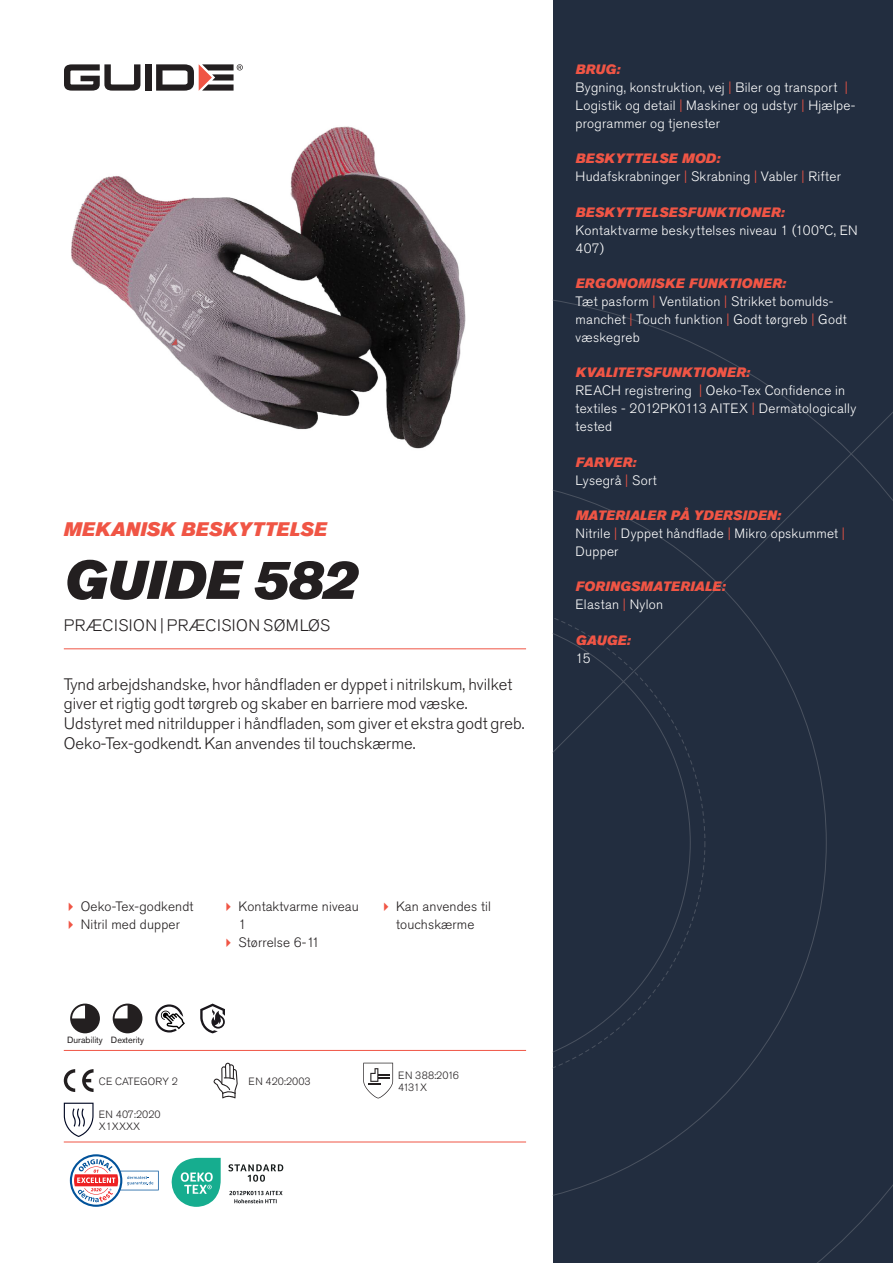
<style>
.page{position:relative;width:893px;height:1263px;background:#fff}
.page>*{position:absolute;margin:0;border:0;box-sizing:border-box;transform-origin:0 0}
.Rubrik{font:italic 54px "Akzidenz Grotesk Pro Super";color:#231f20}
.Överrubrik{font:italic 19.5px "Akzidenz Grotesk Pro Super";letter-spacing:.01em;color:#f05545}
.Ingress{font:300 16.5px/19.8px "Akzidenz Grotesk Pro";color:#231f20}
.Product_-_AltSegment{font:300 16.5px "Akzidenz Grotesk Pro";letter-spacing:.03em;color:#231f20}
.Produkt_-_Brödtext{font:300 13.5px/18px "Akzidenz Grotesk Pro";letter-spacing:.02em;color:#fff}
.Produkt_-_Namn{font:italic 13.5px "Akzidenz Grotesk Pro Super";letter-spacing:.015em;color:#f05545}
.t1{font:300 13.5px/18px "Akzidenz Grotesk Pro";letter-spacing:.01em;color:#231f20}
.t2{font:300 10.5px "Akzidenz Grotesk Pro";color:#231f20}
.Produkt_-_Egenskaper{font:9px "Akzidenz Grotesk Pro";color:#231f20}
.s1{color:#f05545}
</style>
<div class="page">
<div style="left:145px;top:64px;width:7px;height:27px;background:#231f20"></div>
<svg style="left:156px;top:64px;width:87px;height:27px"></svg>
<svg style="left:64px;top:64px;width:76px;height:27px"></svg>
<div style="left:553px;top:0;width:340px;height:1263px;background:#222d3f"></div>
<svg style="left:553px;top:300px;width:340px;height:963px"></svg>
<hr style="left:64px;top:1050px;width:462px;height:1px;background:#f05545">
<hr style="left:64px;top:1142px;width:462px;height:1px;background:#f05545">
<svg style="left:70px;top:1003px;width:30px;height:30px"></svg>
<svg style="left:113px;top:1003px;width:29px;height:30px"></svg>
<svg style="left:155px;top:1004px;width:30px;height:28px"></svg>
<svg style="left:200px;top:1003px;width:25px;height:30px"></svg>
<svg style="left:64px;top:1069px;width:11px;height:23px"></svg>
<svg style="left:82px;top:1069px;width:12px;height:23px"></svg>
<svg style="left:214px;top:1063px;width:24px;height:35px"></svg>
<svg style="left:363px;top:1063px;width:30px;height:35px"></svg>
<svg style="left:64px;top:1103px;width:30px;height:34px"></svg>
<svg style="left:70px;top:1154px;width:89px;height:53px"></svg>
<svg style="left:172px;top:1158px;width:49px;height:49px"></svg>
<svg style="left:228px;top:1164px;width:55px;height:18px"></svg>
<svg style="left:229px;top:1191px;width:54px;height:12px"></svg>
<img style="left:71px;top:126px;width:395px;height:323px">
<hr style="left:64px;top:648px;width:462px;height:1px;background:#f05545">
<p class="Överrubrik" style="left:64px;top:517px;width:265px">MEKANISK BESKYTTELSE</p>
<p class="Rubrik" style="left:64px;top:545px;width:295px">GUIDE 582</p>
<p class="Product_-_AltSegment" style="left:64px;top:615px;width:268px">PRÆCISION | PRÆCISION SØMLØS</p>
<p class="Ingress" style="left:64px;top:674px;width:462px">Tynd arbejdshandske, hvor håndfladen er dyppet i nitrilskum, hvilket giver et rigtig godt tørgreb og skaber en barriere mod væske.<br>Udstyret med nitrildupper i håndfladen, som giver et ekstra godt greb.<br>Oeko-Tex-godkendt. Kan anvendes til touchskærme.</p>
<p class="Produkt_-_Namn" style="left:576px;top:60px;width:46px">BRUG:</p>
<p class="Produkt_-_Brödtext" style="left:576px;top:78px;width:281px">Bygning, konstruktion, vej <span class="s1">|</span> Biler og transport <span class="s1">|<br></span>Logistik og detail <span class="s1">|</span> Maskiner og udstyr <span class="s1">|</span> Hjælpe&shy;programmer og tjenester</p>
<p class="Produkt_-_Namn" style="left:576px;top:150px;width:146px">BESKYTTELSE MOD:</p>
<p class="Produkt_-_Brödtext" style="left:576px;top:168px;width:267px">Hudafskrabninger <span class="s1">|</span> Skrabning <span class="s1">|</span> Vabler <span class="s1">|</span> Rifter</p>
<p class="Produkt_-_Namn" style="left:576px;top:203px;width:210px">BESKYTTELSESFUNKTIONER:</p>
<p class="Produkt_-_Brödtext" style="left:576px;top:221px;width:284px">Kontaktvarme beskyttelses niveau 1 (100°C, EN<br>407)</p>
<p class="Produkt_-_Namn" style="left:576px;top:274px;width:212px">ERGONOMISKE FUNKTIONER:</p>
<p class="Produkt_-_Brödtext" style="left:576px;top:292px;width:273px">Tæt pasform <span class="s1">|</span> Ventilation <span class="s1">|</span> Strikket bomulds&shy;manchet <span class="s1">|</span> Touch funktion <span class="s1">|</span> Godt tørgreb <span class="s1">|</span> Godt væskegreb</p>
<p class="Produkt_-_Namn" style="left:576px;top:364px;width:176px">KVALITETSFUNKTIONER:</p>
<p class="Produkt_-_Brödtext" style="left:576px;top:382px;width:282px">REACH registrering <span class="s1">|</span> Oeko-Tex Confidence in textiles - 2012PK0113 AITEX <span class="s1">|</span> Dermatologically tested</p>
<p class="Produkt_-_Namn" style="left:576px;top:453px;width:62px">FARVER:</p>
<p class="Produkt_-_Brödtext" style="left:576px;top:471px;width:83px">Lysegrå <span class="s1">|</span> Sort</p>
<p class="Produkt_-_Namn" style="left:576px;top:506px;width:207px">MATERIALER PÅ YDERSIDEN:</p>
<p class="Produkt_-_Brödtext" style="left:576px;top:524px;width:271px">Nitrile <span class="s1">|</span> Dyppet håndflade <span class="s1">|</span> Mikro opskummet <span class="s1">|<br></span>Dupper</p>
<p class="Produkt_-_Namn" style="left:576px;top:578px;width:151px">FORINGSMATERIALE:</p>
<p class="Produkt_-_Brödtext" style="left:576px;top:596px;width:89px">Elastan <span class="s1">|</span> Nylon</p>
<p class="Produkt_-_Namn" style="left:576px;top:631px;width:56px">GAUGE:</p>
<p class="Produkt_-_Brödtext" style="left:576px;top:649px;width:17px">15</p>
<p class="t1" style="left:81px;top:897px;width:114px">Oeko-Tex-godkendt</p>
<p class="t1" style="left:81px;top:915px;width:101px">Nitril med dupper</p>
<p class="t1" style="left:238px;top:897px;width:122px">Kontaktvarme niveau<br>1</p>
<p class="t1" style="left:238px;top:933px;width:83px">Størrelse 6-11</p>
<p class="Produkt_-_Egenskaper" style="left:67px;top:1034px;width:37px">Durability</p>
<p class="Produkt_-_Egenskaper" style="left:111px;top:1034px;width:35px">Dexterity</p>
<p class="t2" style="left:99px;top:1074px;width:81px">CE CATEGORY 2</p>
<p class="t2" style="left:248px;top:1074px;width:64px">EN 420:2003</p>
<p class="t2" style="left:99px;top:1107px;width:63px">EN 407:2020</p>
<p class="t2" style="left:99px;top:1119px;width:43px">X1XXXX</p>
<p class="t1" style="left:396px;top:897px;width:96px">Kan anvendes til touchskærme</p>
<p class="t2" style="left:398px;top:1068px;width:62px">EN 388:2016</p>
<p class="t2" style="left:398px;top:1080px;width:30px">4131X</p>
</div>
